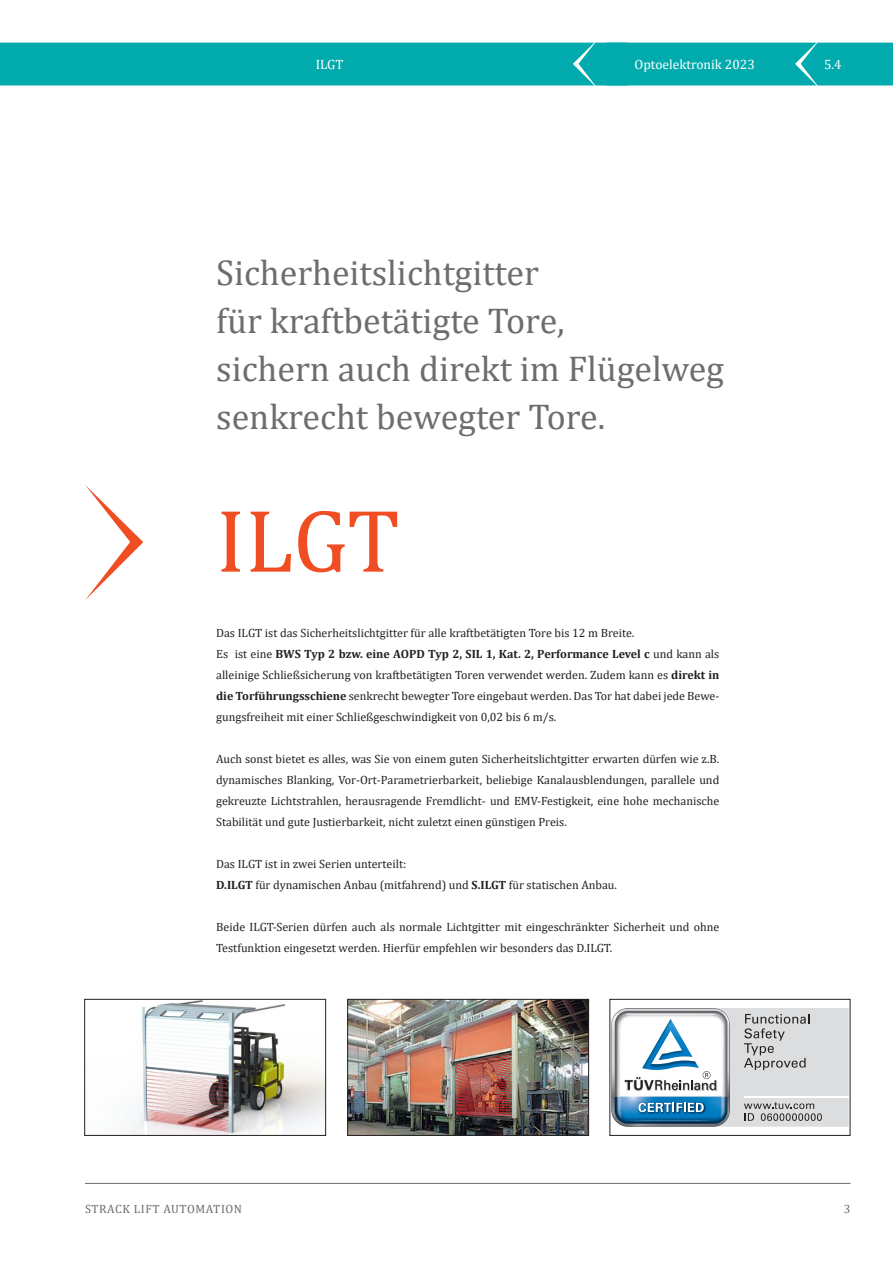
<style>
.page{position:relative;width:893px;height:1263px;background:#fff}
.page>*{position:absolute;margin:0;border:0;box-sizing:border-box;transform-origin:0 0}
.t1{font:90px "Cambria";color:#f04d22}
.t2{font:36px/48px "Cambria";color:#6c6d70}
.t3{font:13.5px "Cambria";color:#fff}
.t4{font:12px/21px "Cambria";color:#231f20}
.t5{font:12px "Cambria";letter-spacing:.05em;color:#6c6d70}
.s1{font-weight:700}
</style>
<div class="page">
<svg style="left:85px;top:485px;width:58px;height:115px"></svg>
<img style="left:349px;top:1001px;width:238px;height:133px">
<img style="left:455px;top:1053px;width:56px;height:63px">
<div style="left:347px;top:999px;width:242px;height:137px;border:1px solid #231f20"></div>
<img style="left:131px;top:1001px;width:193px;height:133px">
<div style="left:84px;top:999px;width:242px;height:137px;border:1px solid #231f20"></div>
<svg style="left:611px;top:1008px;width:237px;height:119px"></svg>
<div style="left:609px;top:999px;width:241px;height:137px;border:1px solid #231f20"></div>
<div style="left:0;top:43px;width:893px;height:42px;background:#00aaad"></div>
<hr style="left:85px;top:1183px;width:765px;height:1px;background:#6c6d70">
<p class="t3" style="left:316px;top:57px;width:29px">ILGT</p>
<p class="t3" style="left:635px;top:57px;width:122px">Optoelektronik 2023</p>
<p class="t3" style="left:824px;top:57px;width:19px">5.4</p>
<h2 class="t2" style="left:216px;top:248px;width:509px">Sicherheitslichtgitter<br>für kraftbetätigte Tore,<br>sichern auch direkt im Flügelweg senkrecht bewegter Tore.</h2>
<h1 class="t1" style="left:216px;top:488px;width:185px">ILGT</h1>
<p class="t4" style="left:216px;top:622px;width:505px">Das ILGT ist das Sicherheitslichtgitter für alle kraftbetätigten Tore bis 12 m Breite.<br>Es ist eine <span class="s1">BWS Typ 2 bzw. eine AOPD Typ 2, SIL 1, Kat. 2, Performance Level c</span> und kann als alleinige Schließsicherung von kraftbetätigten Toren verwendet werden. Zudem kann es <span class="s1">direkt in die Torführungsschiene</span> senkrecht bewegter Tore eingebaut werden. Das Tor hat dabei jede Bewe&shy;gungsfreiheit mit einer Schließgeschwindigkeit von 0,02 bis 6 m/s.</p>
<p class="t4" style="left:216px;top:748px;width:505px;text-align:justify">Auch sonst bietet es alles, was Sie von einem guten Sicherheitslichtgitter erwarten dürfen wie z.B. dynamisches Blanking, Vor-Ort-Parametrierbarkeit, beliebige Kanalausblendungen, parallele und gekreuzte Lichtstrahlen, herausragende Fremdlicht- und EMV-Festigkeit, eine hohe mechanische Stabilität und gute Justierbarkeit, nicht zuletzt einen günstigen Preis.</p>
<p class="t4" style="left:216px;top:853px;width:402px">Das ILGT ist in zwei Serien unterteilt:<br><span class="s1">D.ILGT</span> für dynamischen Anbau (mitfahrend) und <span class="s1">S.ILGT</span> für statischen Anbau.</p>
<p class="t4" style="left:216px;top:916px;width:505px">Beide ILGT-Serien dürfen auch als normale Lichtgitter mit eingeschränkter Sicherheit und ohne<br>Testfunktion eingesetzt werden. Hierfür empfehlen wir besonders das D.ILGT.</p>
<p class="t5" style="left:85px;top:1202px;width:159px">STRACK LIFT AUTOMATION</p>
<p class="t5" style="left:844px;top:1202px;width:8px">3</p>
</div>
